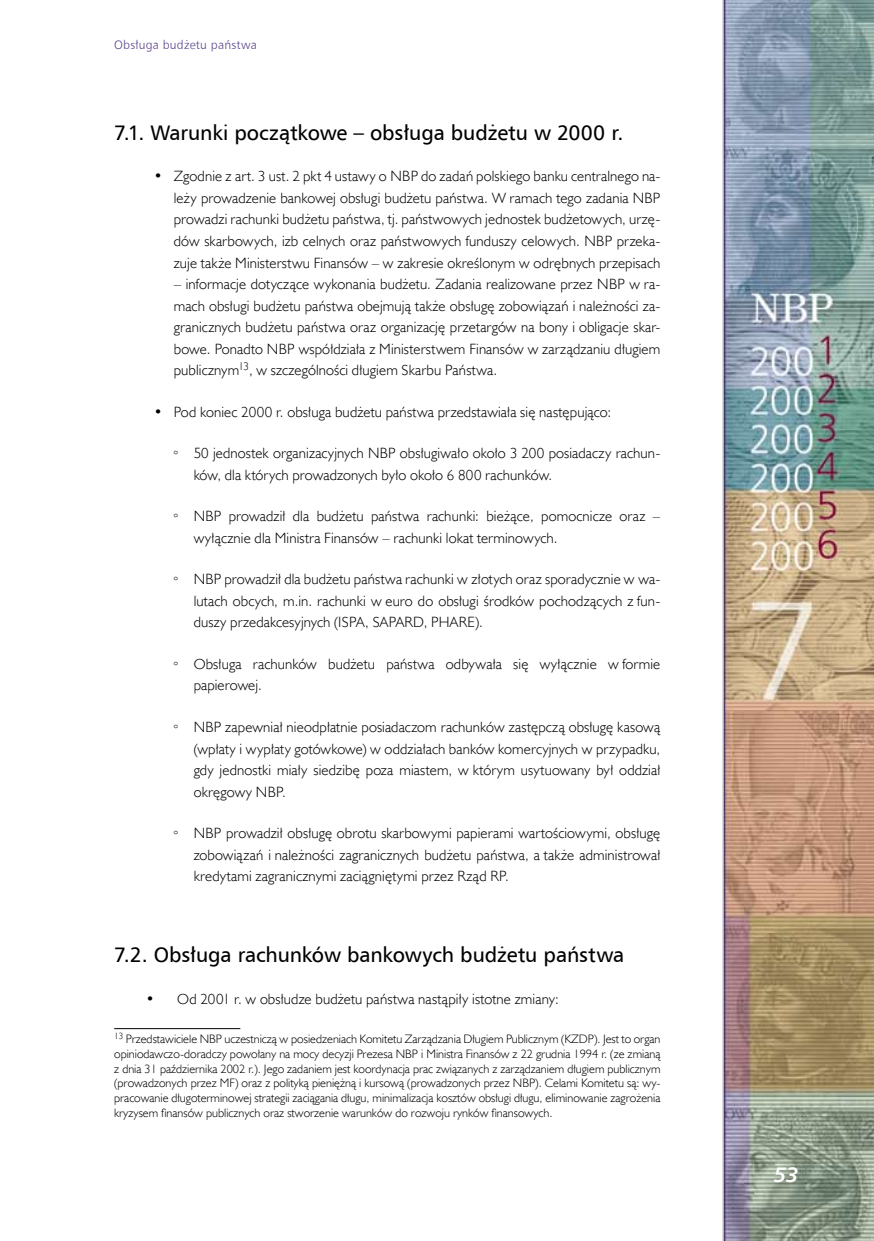
<style>
.page{position:relative;width:874px;height:1241px;background:#fff}
.page>*{position:absolute;margin:0;border:0;box-sizing:border-box;transform-origin:0 0}
.t1{font:21px "Humnst 777 EU";letter-spacing:-.005em;color:#000}
.t2{font:italic 700 21px "Humnst 777 EU";color:#fff}
.t3{font:14.88px/21.5px "Humanst 521 Lt EU";letter-spacing:.01em;color:#000;text-align:justify}
.t4{font:12.25px/14.7px "Humanst 521 Lt EU";color:#000;text-align:justify}
.t5{font:12.25px "Humnst 777 Lt EU";letter-spacing:.015em;color:#5f468f}
.t6{font:10.5px "Humanst 521 Lt EU";color:#000}
</style>
<div class="page">
<img style="left:722px;top:0;width:151px;height:1240px">
<hr style="left:114px;top:1028px;width:126px;height:1px;background:#000">
<p class="t5" style="left:114px;top:37px;width:144px">Obsługa budżetu państwa</p>
<h1 class="t1" style="left:114px;top:119px;width:510px">7.1. Warunki początkowe – obsługa budżetu w 2000 r.</h1>
<p class="t3" style="left:174px;top:165px;width:488px">Zgodnie z art. 3 ust. 2 pkt 4 ustawy o NBP do zadań polskiego banku centralnego na&shy;leży prowadzenie bankowej obsługi budżetu państwa. W ramach tego zadania NBP prowadzi rachunki budżetu państwa, tj. państwowych jednostek budżetowych, urzę&shy;dów skarbowych, izb celnych oraz państwowych funduszy celowych. NBP przeka&shy;zuje także Ministerstwu Finansów – w zakresie określonym w odrębnych przepisach</p>
<p class="t3" style="left:174px;top:273px;width:488px">– informacje dotyczące wykonania budżetu. Zadania realizowane przez NBP w ra&shy;mach obsługi budżetu państwa obejmują także obsługę zobowiązań i należności za&shy;granicznych budżetu państwa oraz organizację przetargów na bony i obligacje skar&shy;bowe. Ponadto NBP współdziała z Ministerstwem Finansów w zarządzaniu długiem publicznym<sup>13</sup>, w szczególności długiem Skarbu Państwa.</p>
<p class="t3" style="left:174px;top:400px;width:439px">Pod koniec 2000 r. obsługa budżetu państwa przedstawiała się następująco:</p>
<p class="t3" style="left:193px;top:442px;width:468px">50 jednostek organizacyjnych NBP obsługiwało około 3 200 posiadaczy rachun&shy;ków, dla których prowadzonych było około 6 800 rachunków.</p>
<p class="t3" style="left:193px;top:505px;width:468px">NBP prowadził dla budżetu państwa rachunki: bieżące, pomocnicze oraz – wyłącznie dla Ministra Finansów – rachunki lokat terminowych.</p>
<p class="t3" style="left:193px;top:568px;width:468px">NBP prowadził dla budżetu państwa rachunki w złotych oraz sporadycznie w wa&shy;lutach obcych, m.in. rachunki w euro do obsługi środków pochodzących z fun&shy;duszy przedakcesyjnych (ISPA, SAPARD, PHARE).</p>
<p class="t3" style="left:193px;top:652px;width:468px">Obsługa rachunków budżetu państwa odbywała się wyłącznie w formie papierowej.</p>
<p class="t3" style="left:193px;top:715px;width:468px">NBP zapewniał nieodpłatnie posiadaczom rachunków zastępczą obsługę kasową (wpłaty i wypłaty gotówkowe) w oddziałach banków komercyjnych w przypadku, gdy jednostki miały siedzibę poza miastem, w którym usytuowany był oddział okręgowy NBP.</p>
<p class="t3" style="left:193px;top:821px;width:468px">NBP prowadził obsługę obrotu skarbowymi papierami wartościowymi, obsługę zobowiązań i należności zagranicznych budżetu państwa, a także administrował kredytami zagranicznymi zaciągniętymi przez Rząd RP.</p>
<p class="t3" style="left:154px;top:165px;width:10px">•</p>
<p class="t3" style="left:154px;top:400px;width:10px">•</p>
<p class="t6" style="left:174px;top:448px;width:6px">º</p>
<p class="t6" style="left:174px;top:511px;width:6px">º</p>
<p class="t6" style="left:174px;top:574px;width:6px">º</p>
<p class="t6" style="left:174px;top:658px;width:6px">º</p>
<p class="t6" style="left:174px;top:721px;width:6px">º</p>
<p class="t6" style="left:174px;top:827px;width:6px">º</p>
<h1 class="t1" style="left:114px;top:941px;width:511px">7.2. Obsługa rachunków bankowych budżetu państwa</h1>
<p class="t3" style="left:177px;top:987px;width:383px">Od 2001 r. w obsłudze budżetu państwa nastąpiły istotne zmiany:</p>
<p class="t4" style="left:114px;top:1031px;width:547px"><sup>13</sup> Przedstawiciele NBP uczestniczą w posiedzeniach Komitetu Zarządzania Długiem Publicznym (KZDP). Jest to organ opiniodawczo-doradczy powołany na mocy decyzji Prezesa NBP i Ministra Finansów z 22 grudnia 1994 r. (ze zmianą z dnia 31 października 2002 r.). Jego zadaniem jest koordynacja prac związanych z zarządzaniem długiem publicznym (prowadzonych przez MF) oraz z polityką pieniężną i kursową (prowadzonych przez NBP). Celami Komitetu są: wy&shy;pracowanie długoterminowej strategii zaciągania długu, minimalizacja kosztów obsługi długu, eliminowanie zagrożenia kryzysem finansów publicznych oraz stworzenie warunków do rozwoju rynków finansowych.</p>
<p class="t3" style="left:146px;top:987px;width:10px">•</p>
<h1 class="t2" style="left:773px;top:1161px;width:13px">53</h1>
</div>
